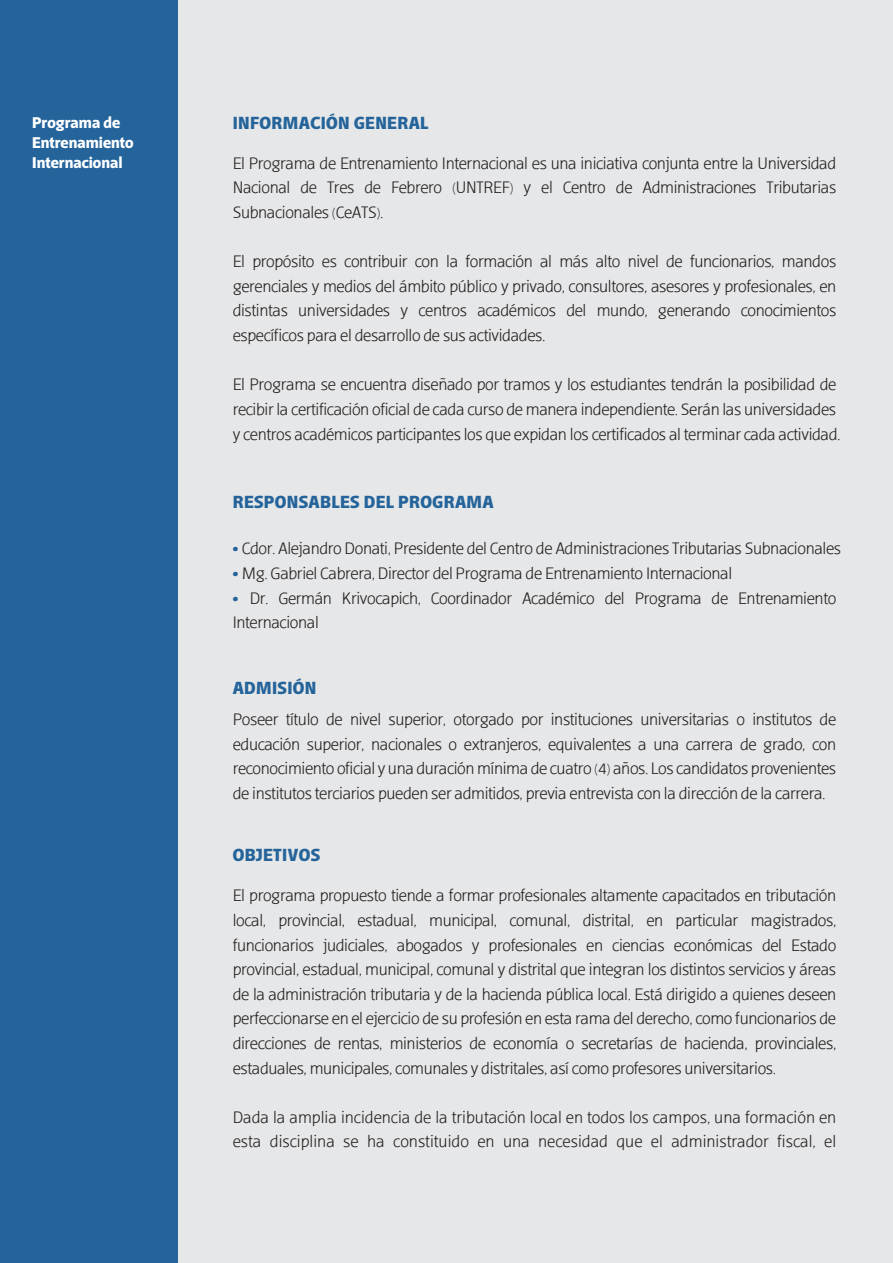
<style>
.page{position:relative;width:893px;height:1263px;background:#e6e7e8}
.page>*{position:absolute;margin:0;border:0;box-sizing:border-box;transform-origin:0 0}
.t1{font:700 19.5px "Distefano Sans";letter-spacing:.02em;color:#25649b}
.t2{font:300 18px/24.6px "Distefano Sans";letter-spacing:-.02em;color:#231f20;text-align:justify}
.t3{font:300 18px/24.6px "Distefano Sans";color:#231f20}
.t4{font:700 17.25px/20.1px "Distefano Sans";color:#fff}
</style>
<div class="page">
<div style="left:0;top:1px;width:178px;height:1262px;background:#25649b"></div>
<p class="t4" style="left:32px;top:112px;width:103px">Programa de<br>Entrenamiento<br>Internacional</p>
<p class="t1" style="left:233px;top:113px;width:197px">INFORMACIÓN GENERAL</p>
<p class="t2" style="left:233px;top:151px;width:605px">El Programa de Entrenamiento Internacional es una iniciativa conjunta entre la Universidad Nacional de Tres de Febrero (UNTREF) y el Centro de Administraciones Tributarias Subnacionales (CeATS).</p>
<p class="t2" style="left:233px;top:249px;width:605px">El propósito es contribuir con la formación al más alto nivel de funcionarios, mandos gerenciales y medios del ámbito público y privado, consultores, asesores y profesionales, en distintas universidades y centros académicos del mundo, generando conocimientos específicos para el desarrollo de sus actividades.</p>
<p class="t2" style="left:233px;top:372px;width:609px;text-align:left">El Programa se encuentra diseñado por tramos y los estudiantes tendrán la posibilidad de recibir la certificación oficial de cada curso de manera independiente. Serán las universidades y centros académicos participantes los que expidan los certificados al terminar cada actividad.</p>
<p class="t1" style="left:233px;top:492px;width:263px">RESPONSABLES DEL PROGRAMA</p>
<p class="t2" style="left:233px;top:536px;width:610px;text-align:left"><sup>.</sup> Cdor. Alejandro Donati, Presidente del Centro de Administraciones Tributarias Subnacionales <sup>.</sup> Mg. Gabriel Cabrera, Director del Programa de Entrenamiento Internacional<br><sup>.</sup> Dr. Germán Krivocapich, Coordinador Académico del Programa de Entrenamiento Internacional</p>
<p class="t1" style="left:233px;top:678px;width:85px">ADMISIÓN</p>
<p class="t2" style="left:233px;top:707px;width:605px">Poseer título de nivel superior, otorgado por instituciones universitarias o institutos de educación superior, nacionales o extranjeros, equivalentes a una carrera de grado, con reconocimiento oficial y una duración mínima de cuatro (4) años. Los candidatos provenientes de institutos terciarios pueden ser admitidos, previa entrevista con la dirección de la carrera.</p>
<p class="t1" style="left:233px;top:845px;width:89px">OBJETIVOS</p>
<p class="t2" style="left:233px;top:883px;width:605px">El programa propuesto tiende a formar profesionales altamente capacitados en tributación local, provincial, estadual, municipal, comunal, distrital, en particular magistrados, funcionarios judiciales, abogados y profesionales en ciencias económicas del Estado provincial, estadual, municipal, comunal y distrital que integran los distintos servicios y áreas de la administración tributaria y de la hacienda pública local. Está dirigido a quienes deseen perfeccionarse en el ejercicio de su profesión en esta rama del derecho, como funcionarios de direcciones de rentas, ministerios de economía o secretarías de hacienda, provinciales, estaduales, municipales, comunales y distritales, así como profesores universitarios.</p>
<p class="t3" style="left:233px;top:1105px;width:605px">Dada la amplia incidencia de la tributación local en todos los campos, una formación en esta disciplina se ha constituido en una necesidad que el administrador fiscal, el</p>
</div>
